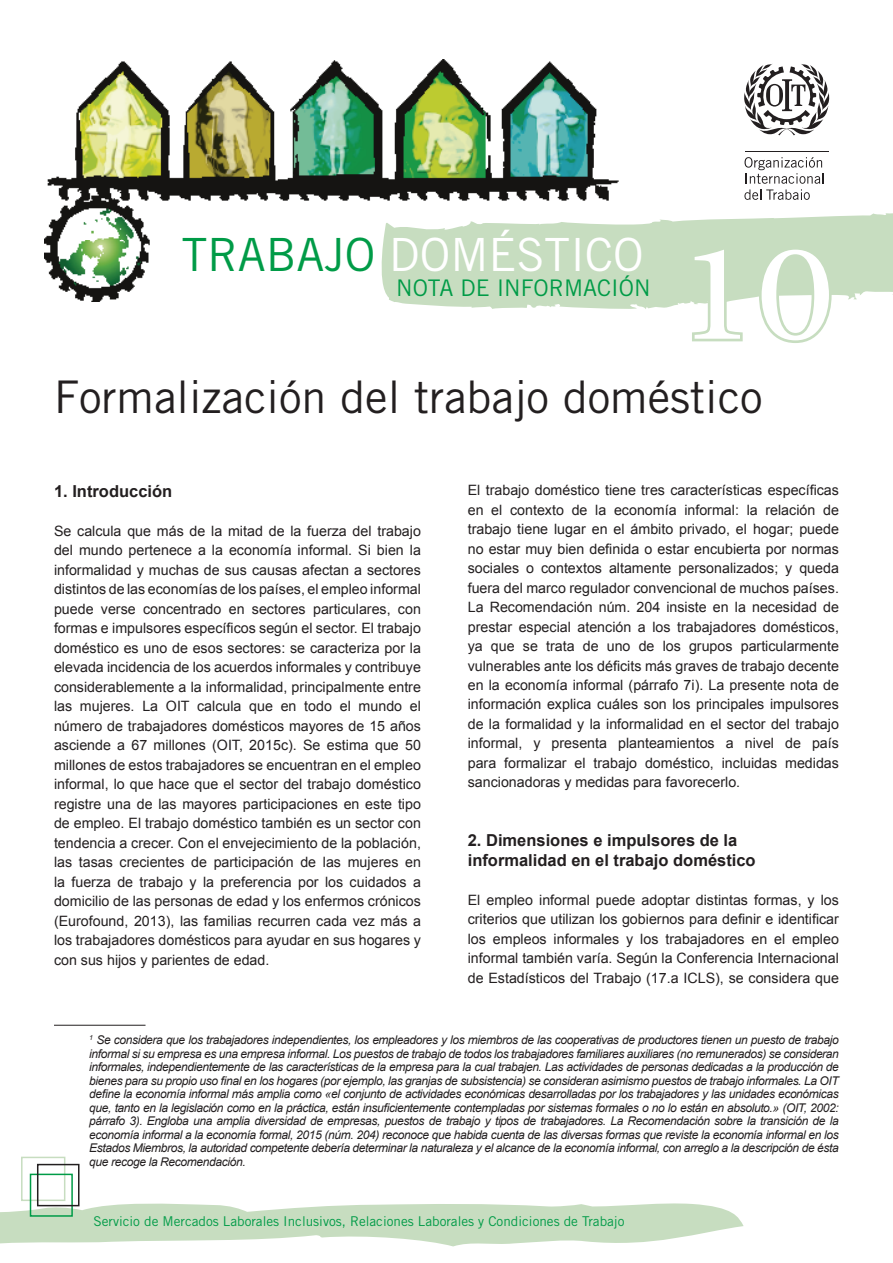
<style>
.page{position:relative;width:893px;height:1263px;background:#fff}
.page>*{position:absolute;margin:0;border:0;box-sizing:border-box;transform-origin:0 0}
.t1{font:140.25px "Minion Pro";color:#fff;scale:1.18 1}
.t2{font:45.75px "Trade Gothic LT Std";color:#fff}
.t3{font:45px "Trade Gothic LT Std";color:#231f20}
.t4{font:22.95px "Trade Gothic LT Std";color:#009b47}
.t5{font:700 16.5px/19.5px "Arial";color:#231f20}
.t6{font:14.25px/19.5px "Arial";color:#231f20;text-align:justify}
.t7{font:13.5px "Trade Gothic LT Std";color:#009b47}
.t8{font:italic 12px/13.5px "Arial";letter-spacing:-.03em;color:#231f20;text-align:justify}
.s1{color:#009b47}
</style>
<div class="page">
<svg style="left:0;top:1201px;width:744px;height:46px"></svg>
<img style="left:44px;top:59px;width:575px;height:242px">
<hr style="left:745px;top:151px;width:83px;height:1px;background:#231f20">
<svg style="left:744px;top:157px;width:79px;height:43px"></svg>
<svg style="left:744px;top:64px;width:85px;height:71px"></svg>
<div style="left:21px;top:1157px;width:44px;height:44px;border:2px solid #c7ddc0"></div>
<div style="left:30px;top:1173px;width:43px;height:44px;border:2px solid #009b47"></div>
<div style="left:37px;top:1164px;width:43px;height:42px;border:2px solid #231f20"></div>
<svg style="left:374px;top:211px;width:519px;height:98px;fill:#c7ddc0"></svg>
<svg style="left:689px;top:242px;width:56px;height:100px"></svg>
<svg style="left:756px;top:244px;width:78px;height:99px"></svg>
<hr style="left:54px;top:1025px;width:92px;height:1px;background:#231f20">
<h2 class="t2" style="left:182px;top:227px;width:463px"><span class="s1">TRABAJO</span> DOMÉSTICO</h2>
<h3 class="t4" style="left:396px;top:274px;width:256px">NOTA DE INFORMACIÓN</h3>
<h1 class="t1" style="left:677px;top:200px;width:136px">10</h1>
<h3 class="t3" style="left:54px;top:370px;width:710px">Formalización del trabajo doméstico</h3>
<p class="t5" style="left:54px;top:482px;width:120px">1. Introducción</p>
<p class="t6" style="left:54px;top:521px;width:368px">Se calcula que más de la mitad de la fuerza del trabajo del mundo pertenece a la economía informal. Si bien la informalidad y muchas de sus causas afectan a sectores distintos de las economías de los países, el empleo informal puede verse concentrado en sectores particulares, con formas e impulsores específicos según el sector. El trabajo doméstico es uno de esos sectores: se caracteriza por la elevada incidencia de los acuerdos informales y contribuye considerablemente a la informalidad, principalmente entre las mujeres. La OIT calcula que en todo el mundo el número de trabajadores domésticos mayores de 15 años asciende a 67 millones (OIT, 2015c). Se estima que 50 millones de estos trabajadores se encuentran en el empleo informal, lo que hace que el sector del trabajo doméstico registre una de las mayores participaciones en este tipo de empleo. El trabajo doméstico también es un sector con tendencia a crecer. Con el envejecimiento de la población, las tasas crecientes de participación de las mujeres en la fuerza de trabajo y la preferencia por los cuidados a domicilio de las personas de edad y los enfermos crónicos (Eurofound, 2013), las familias recurren cada vez más a los trabajadores domésticos para ayudar en sus hogares y con sus hijos y parientes de edad.</p>
<p class="t6" style="left:468px;top:480px;width:373px">El trabajo doméstico tiene tres características específicas en el contexto de la economía informal: la relación de trabajo tiene lugar en el ámbito privado, el hogar; puede no estar muy bien definida o estar encubierta por normas sociales o contextos altamente personalizados; y queda fuera del marco regulador convencional de muchos países.<br>La Recomendación núm. 204 insiste en la necesidad de prestar especial atención a los trabajadores domésticos, ya que se trata de uno de los grupos particularmente vulnerables ante los déficits más graves de trabajo decente en la economía informal (párrafo 7i). La presente nota de información explica cuáles son los principales impulsores de la formalidad y la informalidad en el sector del trabajo informal, y presenta planteamientos a nivel de país para formalizar el trabajo doméstico, incluidas medidas sancionadoras y medidas para favorecerlo.</p>
<p class="t5" style="left:468px;top:831px;width:289px">2. Dimensiones e impulsores de la informalidad en el trabajo doméstico</p>
<p class="t6" style="left:468px;top:890px;width:373px">El empleo informal puede adoptar distintas formas, y los criterios que utilizan los gobiernos para definir e identificar los empleos informales y los trabajadores en el empleo informal también varía. Según la Conferencia Internacional de Estadísticos del Trabajo (17.a ICLS), se considera que</p>
<p class="t8" style="left:89px;top:1033px;width:751px"><sup>1</sup> Se considera que los trabajadores independientes, los empleadores y los miembros de las cooperativas de productores tienen un puesto de trabajo informal si su empresa es una empresa informal. Los puestos de trabajo de todos los trabajadores familiares auxiliares (no remunerados) se consideran informales, independientemente de las características de la empresa para la cual trabajen. Las actividades de personas dedicadas a la producción de bienes para su propio uso final en los hogares (por ejemplo, las granjas de subsistencia) se consideran asimismo puestos de trabajo informales. La OIT define la economía informal más amplia como «el conjunto de actividades económicas desarrolladas por los trabajadores y las unidades económicas que, tanto en la legislación como en la práctica, están insuficientemente contempladas por sistemas formales o no lo están en absoluto.» (OIT, 2002: párrafo 3). Engloba una amplia diversidad de empresas, puestos de trabajo y tipos de trabajadores. La Recomendación sobre la transición de la economía informal a la economía formal, 2015 (núm. 204) reconoce que habida cuenta de las diversas formas que reviste la economía informal en los Estados Miembros, la autoridad competente debería determinar la naturaleza y el alcance de la economía informal, con arreglo a la descripción de ésta que recoge la Recomendación.</p>
<p class="t7" style="left:94px;top:1213px;width:532px">Servicio de Mercados Laborales Inclusivos, Relaciones Laborales y Condiciones de Trabajo</p>
</div>
